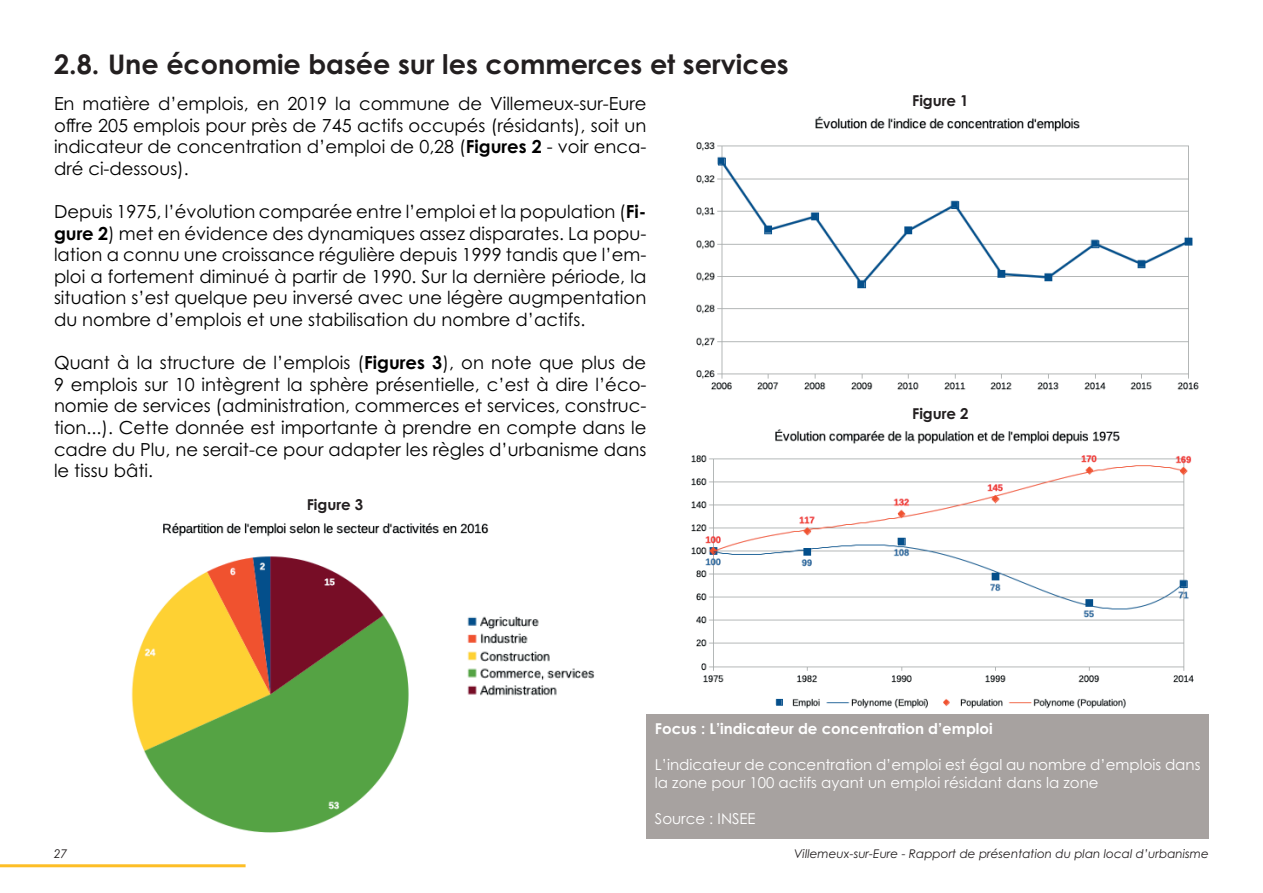
<style>
.page{position:relative;width:1263px;height:893px;background:#fff}
.page>*{position:absolute;margin:0;border:0;box-sizing:border-box;transform-origin:0 0}
.t1{font:700 27px "Century Gothic Pro";color:#231f20}
.t2{font:18px/21.6px "Century Gothic Pro";color:#000;text-align:justify}
.t3{font:15px/18px "Century Gothic Pro";color:#fff}
.t4{font:700 15px "Century Gothic Pro";color:#fff}
.t5{font:700 15px "Century Gothic Pro";color:#231f20}
.t6{font:italic 12px "Century Gothic Pro";color:#231f20}
.s1{font-weight:700}
</style>
<div class="page">
<hr style="left:0;top:864px;width:246px;height:3px;background:#fdbe26">
<img style="left:131px;top:523px;width:358px;height:310px">
<img style="left:691px;top:429px;width:503px;height:280px">
<img style="left:696px;top:116px;width:503px;height:274px">
<div style="left:646px;top:714px;width:563px;height:125px;background:#a7a2a0"></div>
<img style="left:453px;top:594px;width:142px;height:120px">
<h1 class="t1" style="left:54px;top:47px;width:736px">2.8. Une économie basée sur les commerces et services</h1>
<p class="t2" style="left:54px;top:93px;width:594px">En matière d’emplois, en 2019 la commune de Villemeux-sur-Eure offre 205 emplois pour près de 745 actifs occupés (résidants), soit un indicateur de concentration d’emploi de 0,28 (<span class="s1">Figures 2</span> - voir enca&shy;dré ci-dessous).</p>
<p class="t2" style="left:54px;top:201px;width:594px">Depuis 1975, l’évolution comparée entre l’emploi et la population (<span class="s1">Fi&shy;gure 2</span>) met en évidence des dynamiques assez disparates. La popu&shy;lation a connu une croissance régulière depuis 1999 tandis que l’em&shy;ploi a fortement diminué à partir de 1990. Sur la dernière période, la situation s’est quelque peu inversé avec une légère augmpentation du nombre d’emplois et une stabilisation du nombre d’actifs.</p>
<p class="t2" style="left:54px;top:352px;width:594px">Quant à la structure de l’emplois (<span class="s1">Figures 3</span>), on note que plus de 9 emplois sur 10 intègrent la sphère présentielle, c’est à dire l’éco&shy;nomie de services (administration, commerces et services, construc&shy;tion...). Cette donnée est importante à prendre en compte dans le cadre du Plu, ne serait-ce pour adapter les règles d’urbanisme dans le tissu bâti.</p>
<p class="t5" style="left:307px;top:495px;width:58px">Figure 3</p>
<p class="t5" style="left:912px;top:91px;width:58px">Figure 1</p>
<p class="t5" style="left:912px;top:404px;width:58px">Figure 2</p>
<p class="t4" style="left:655px;top:719px;width:339px">Focus : L’indicateur de concentration d’emploi</p>
<p class="t3" style="left:655px;top:755px;width:547px">L’indicateur de concentration d’emploi est égal au nombre d’emplois dans la zone pour 100 actifs ayant un emploi résidant dans la zone</p>
<p class="t3" style="left:655px;top:809px;width:102px">Source : INSEE</p>
<p class="t6" style="left:54px;top:847px;width:15px">27</p>
<p class="t6" style="left:794px;top:847px;width:416px">Villemeux-sur-Eure - Rapport de présentation du plan local d’urbanisme</p>
</div>
